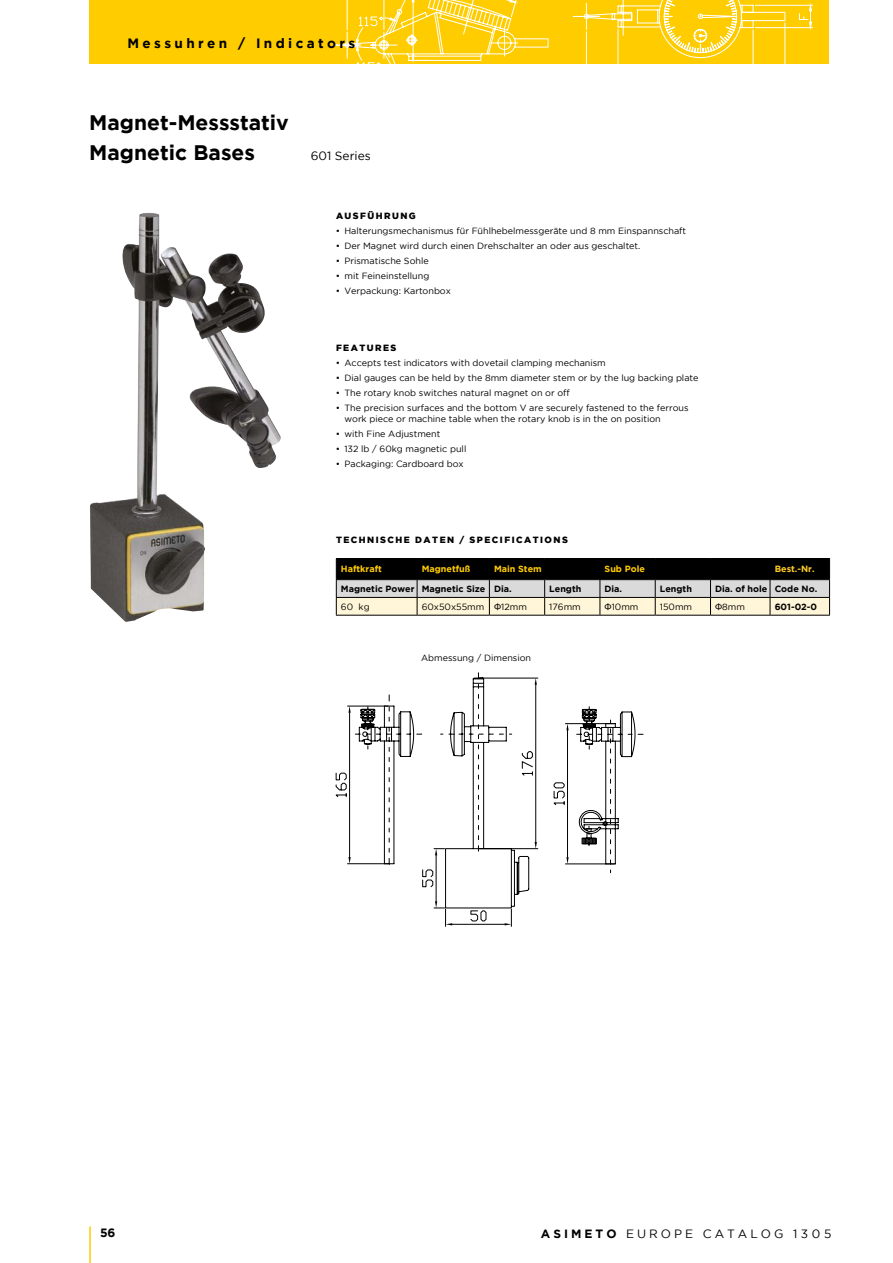
<style>
.page{position:relative;width:893px;height:1263px;background:#fff}
.page>*{position:absolute;margin:0;border:0;box-sizing:border-box;transform-origin:0 0}
.t1{font:700 21px/30px "Gotham";color:#000}
.t2{font:700 13.5px "Gotham";letter-spacing:.25em;color:#000}
.t3{font:12px "Gotham";letter-spacing:.25em;color:#000}
.t4{font:12px "Gotham";color:#000}
.t5{font:700 12px "Gotham";color:#000}
.t6{font:9px/10.8px "Gotham";color:#000}
.t7{font:700 9px "Gotham";color:#000}
.t8{font:900 9px "Gotham";letter-spacing:.165em;color:#000}
.t9{font:700 9px "Gotham";color:#fc0}
.t10{font:700 9px "Gotham";color:#fecb27}
.s1{font-family:"Arial"}
.s2{font-weight:700}
</style>
<div class="page">
<hr style="left:89px;top:1226px;width:2px;height:37px;background:#fc0">
<div style="left:89px;top:0;width:740px;height:64px;background:#fc0"></div>
<svg style="left:333px;top:0;width:480px;height:64px"></svg>
<svg style="left:336px;top:558px;width:494px;height:57px;background:#88867d"></svg>
<hr style="left:336px;top:615px;width:81px;height:1px;background:#000">
<hr style="left:417px;top:615px;width:72px;height:1px;background:#000">
<hr style="left:489px;top:615px;width:56px;height:1px;background:#000">
<hr style="left:545px;top:615px;width:55px;height:1px;background:#000">
<hr style="left:600px;top:615px;width:55px;height:1px;background:#000">
<hr style="left:655px;top:615px;width:55px;height:1px;background:#000">
<hr style="left:710px;top:615px;width:60px;height:1px;background:#000">
<hr style="left:770px;top:615px;width:60px;height:1px;background:#000">
<svg style="left:355px;top:672px;width:288px;height:193px"></svg>
<svg style="left:535px;top:678px;width:2px;height:7px"></svg>
<svg style="left:335px;top:706px;width:280px;height:220px"></svg>
<img style="left:90px;top:213px;width:191px;height:409px">
<h2 class="t2" style="left:128px;top:35px;width:229px">Messuhren / Indicators</h2>
<h1 class="t1" style="left:89px;top:107px;width:201px">Magnet-Messstativ<br>Magnetic Bases</h1>
<h3 class="t4" style="left:311px;top:149px;width:62px">601 Series</h3>
<p class="t8" style="left:336px;top:211px;width:17px">AUSF</p>
<p class="t8" style="left:368px;top:211px;width:17px">ÜHRUN</p>
<p class="t8" style="left:409px;top:211px;width:8px">G</p>
<p class="t6" style="left:336px;top:226px;width:352px">• Halterungsmechanismus für Fühlhebelmessgeräte und 8 mm Einspannschaft</p>
<p class="t6" style="left:336px;top:241px;width:306px">• Der Magnet wird durch einen Drehschalter an oder aus geschaltet.</p>
<p class="t6" style="left:336px;top:256px;width:94px">• Prismatische Sohle</p>
<p class="t6" style="left:336px;top:271px;width:95px">• mit Feineinstellung</p>
<p class="t6" style="left:336px;top:286px;width:117px">• Verpackung: Kartonbox</p>
<p class="t8" style="left:336px;top:343px;width:16px">FEATURES</p>
<p class="t6" style="left:336px;top:357px;width:271px">• Accepts test indicators with dovetail clamping mechanism</p>
<p class="t6" style="left:336px;top:372px;width:364px">• Dial gauges can be held by the 8mm diameter stem or by the lug backing plate</p>
<p class="t6" style="left:336px;top:387px;width:235px">• The rotary knob switches natural magnet on or off</p>
<p class="t6" style="left:344px;top:402px;width:346px;text-indent:-9px">• The precision surfaces and the bottom V are securely fastened to the ferrous work piece or machine table when the rotary knob is in the on position</p>
<p class="t6" style="left:336px;top:428px;width:106px">• with Fine Adjustment</p>
<p class="t6" style="left:336px;top:443px;width:132px">• 132 lb / 60kg magnetic pull</p>
<p class="t6" style="left:336px;top:458px;width:129px">• Packaging: Cardboard box</p>
<p class="t8" style="left:336px;top:535px;width:233px">TECHNISCHE DATEN / SPECIFICATIONS</p>
<p class="t9" style="left:341px;top:564px;width:42px">Haftkraft</p>
<p class="t9" style="left:422px;top:564px;width:50px">Magnetfuß</p>
<p class="t9" style="left:494px;top:564px;width:49px">Main Stem</p>
<p class="t9" style="left:605px;top:564px;width:42px">Sub Pole</p>
<p class="t10" style="left:775px;top:564px;width:41px">Best.-Nr.</p>
<p class="t7" style="left:341px;top:583px;width:172px">Magnetic Power Magnetic Size Dia.</p>
<p class="t7" style="left:549px;top:583px;width:34px">Length</p>
<p class="t7" style="left:605px;top:583px;width:19px">Dia.</p>
<p class="t7" style="left:660px;top:583px;width:34px">Length</p>
<p class="t7" style="left:715px;top:583px;width:104px">Dia. of hole Code No.</p>
<p class="t6" style="left:341px;top:601px;width:30px">60 kg</p>
<p class="t6" style="left:422px;top:601px;width:107px">60x50x55mm <span class="s1">Φ</span>12mm</p>
<p class="t6" style="left:549px;top:601px;width:33px">176mm</p>
<p class="t6" style="left:605px;top:601px;width:35px"><span class="s1">Φ</span>10mm</p>
<p class="t6" style="left:660px;top:601px;width:34px">150mm</p>
<p class="t6" style="left:715px;top:601px;width:31px"><span class="s1">Φ</span>8mm</p>
<p class="t7" style="left:775px;top:601px;width:44px">601-02-0</p>
<p class="t6" style="left:421px;top:653px;width:112px">Abmessung / Dimension</p>
<h3 class="t5" style="left:100px;top:1225px;width:17px">56</h3>
<h3 class="t3" style="left:541px;top:1227px;width:292px"><span class="s2">ASIMETO</span> EUROPE CATALOG 1305</h3>
</div>
